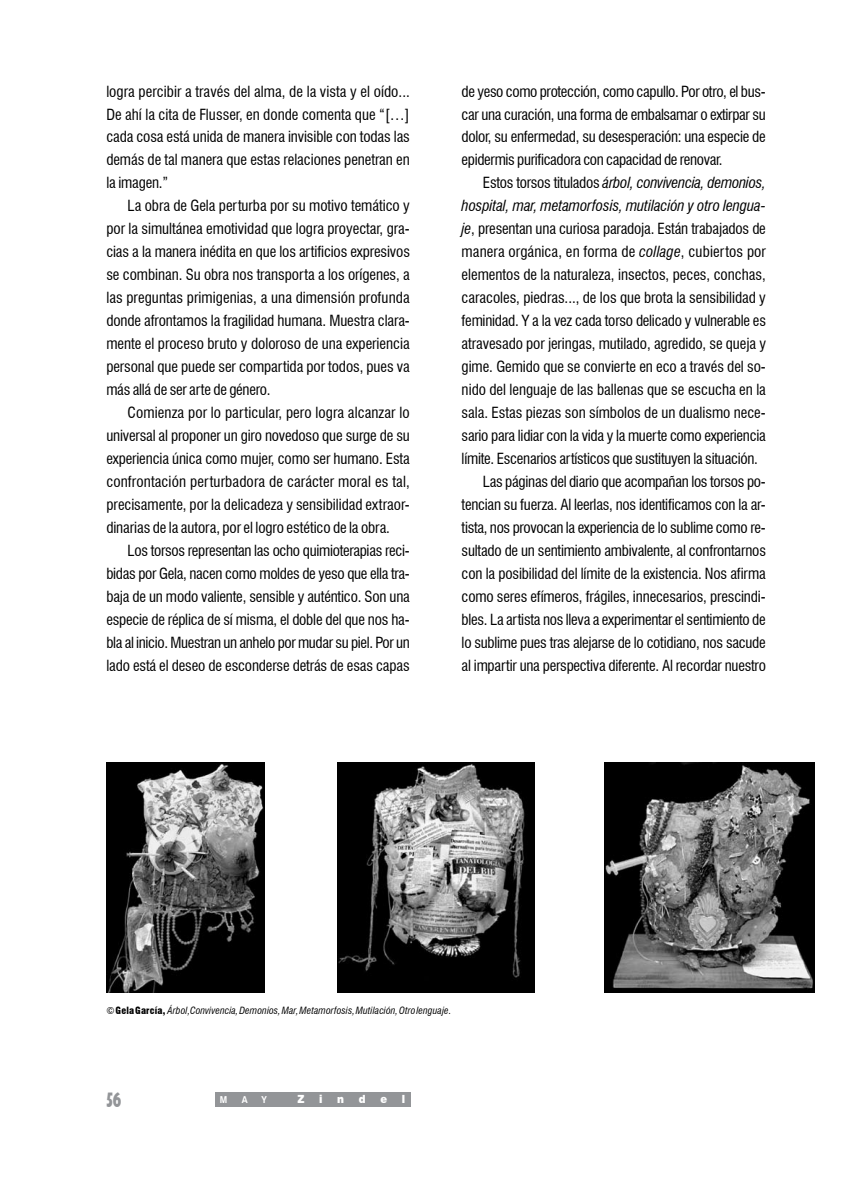
<style>
.page{position:relative;width:851px;height:1191px;background:#fff}
.page>*{position:absolute;margin:0;border:0;box-sizing:border-box;transform-origin:0 0}
.t1{font:700 condensed 21px "Humanist 521 BT Xtra";color:#939598;scale:.75 1}
.t2{font:condensed 15px/23px "Swiss 721 BT";letter-spacing:-.01em;color:#000;text-align:justify}
.t3{font:italic condensed 15px "Swiss 721 BT";letter-spacing:-.005em;color:#000}
.t4{font:900 11.25px "Swiss 721 BT";color:#fff;scale:.9 1}
.t5{font:italic condensed 9.75px "Swiss 721 BT";letter-spacing:.015em;color:#000}
.t6{font:9.6px "Swiss 721 BT Bold SC850";color:#fff;scale:.9 1}
.s1{font-style:normal}
.s2{font-style:italic}
.s3{font-weight:900;font-style:normal}
</style>
<div class="page">
<img style="left:337px;top:762px;width:197px;height:230px">
<img style="left:604px;top:762px;width:210px;height:230px">
<img style="left:106px;top:762px;width:158px;height:230px">
<div style="left:215px;top:1092px;width:195px;height:14px;background:#939598"></div>
<p class="t2" style="left:106px;top:80px;width:305px">logra percibir a través del alma, de la vista y el oído...<br>De ahí la cita de Flusser, en donde comenta que “[…] cada cosa está unida de manera invisible con todas las demás de tal manera que estas relaciones penetran en la imagen.”</p>
<p class="t2" style="left:106px;top:194px;width:305px;text-indent:21px">La obra de Gela perturba por su motivo temático y por la simultánea emotividad que logra proyectar, gra&shy;cias a la manera inédita en que los artificios expresivos se combinan. Su obra nos transporta a los orígenes, a las preguntas primigenias, a una dimensión profunda donde afrontamos la fragilidad humana. Muestra clara&shy;mente el proceso bruto y doloroso de una experiencia personal que puede ser compartida por todos, pues va más allá de ser arte de género.</p>
<p class="t2" style="left:106px;top:401px;width:305px;text-indent:21px">Comienza por lo particular, pero logra alcanzar lo universal al proponer un giro novedoso que surge de su experiencia única como mujer, como ser humano. Esta confrontación perturbadora de carácter moral es tal, precisamente, por la delicadeza y sensibilidad extraor&shy;dinarias de la autora, por el logro estético de la obra.</p>
<p class="t2" style="left:106px;top:539px;width:305px;text-indent:21px">Los torsos representan las ocho quimioterapias reci&shy;bidas por Gela, nacen como moldes de yeso que ella tra&shy;baja de un modo valiente, sensible y auténtico. Son una especie de réplica de sí misma, el doble del que nos ha&shy;bla al inicio. Muestran un anhelo por mudar su piel. Por un lado está el deseo de esconderse detrás de esas capas</p>
<p class="t2" style="left:461px;top:80px;width:305px">de yeso como protección, como capullo. Por otro, el bus&shy;car una curación, una forma de embalsamar o extirpar su dolor, su enfermedad, su desesperación: una especie de epidermis purificadora con capacidad de renovar.</p>
<p class="t3" style="left:483px;top:174px;width:284px"><span class="s1">Estos torsos titulados</span> árbol, convivencia, demonios,</p>
<p class="t3" style="left:461px;top:197px;width:305px">hospital, mar, metamorfosis, mutilación y otro lengua-</p>
<p class="t2" style="left:461px;top:217px;width:306px"><span class="s2">je</span>, presentan una curiosa paradoja. Están trabajados de</p>
<p class="t2" style="left:461px;top:240px;width:306px">manera orgánica, en forma de <span class="s2">collage</span>, cubiertos por</p>
<p class="t2" style="left:461px;top:263px;width:305px">elementos de la naturaleza, insectos, peces, conchas,</p>
<p class="t2" style="left:461px;top:286px;width:306px">caracoles, piedras..., de los que brota la sensibilidad y</p>
<p class="t2" style="left:461px;top:309px;width:306px">feminidad. Y a la vez cada torso delicado y vulnerable es</p>
<p class="t2" style="left:461px;top:332px;width:306px">atravesado por jeringas, mutilado, agredido, se queja y</p>
<p class="t2" style="left:461px;top:355px;width:305px">gime. Gemido que se convierte en eco a través del so-</p>
<p class="t2" style="left:461px;top:378px;width:306px">nido del lenguaje de las ballenas que se escucha en la</p>
<p class="t2" style="left:461px;top:401px;width:305px">sala. Estas piezas son símbolos de un dualismo nece-</p>
<p class="t2" style="left:461px;top:424px;width:305px">sario para lidiar con la vida y la muerte como experiencia</p>
<p class="t2" style="left:461px;top:447px;width:298px">límite. Escenarios artísticos que sustituyen la situación.</p>
<p class="t2" style="left:483px;top:470px;width:284px">Las páginas del diario que acompañan los torsos po-</p>
<p class="t2" style="left:461px;top:493px;width:306px">tencian su fuerza. Al leerlas, nos identificamos con la ar-</p>
<p class="t2" style="left:461px;top:516px;width:305px">tista, nos provocan la experiencia de lo sublime como re-</p>
<p class="t2" style="left:461px;top:539px;width:306px">sultado de un sentimiento ambivalente, al confrontarnos</p>
<p class="t2" style="left:461px;top:562px;width:305px">con la posibilidad del límite de la existencia. Nos afirma</p>
<p class="t2" style="left:461px;top:584px;width:306px">como seres efímeros, frágiles, innecesarios, prescindi-</p>
<p class="t2" style="left:461px;top:607px;width:305px">bles. La artista nos lleva a experimentar el sentimiento de</p>
<p class="t2" style="left:461px;top:630px;width:305px">lo sublime pues tras alejarse de lo cotidiano, nos sacude</p>
<p class="t2" style="left:461px;top:653px;width:306px">al impartir una perspectiva diferente. Al recordar nuestro</p>
<p class="t5" style="left:106px;top:1005px;width:346px"><span class="s1">©</span> <span class="s3">Gela García,</span> árbol,Convivencia, Demonios, Mar, Metamorfosis, Mutilación, Otro lenguaje<span class="s1">.</span></p>
<h1 class="t1" style="left:106px;top:1086px;width:22px">56</h1>
<p class="t6" style="left:220px;top:1094px;width:10px">m</p>
<p class="t6" style="left:242px;top:1094px;width:8px">a</p>
<p class="t6" style="left:261px;top:1094px;width:7px">y</p>
<p class="t4" style="left:297px;top:1092px;width:9px">Z</p>
<p class="t4" style="left:319px;top:1092px;width:5px">i</p>
<p class="t4" style="left:337px;top:1092px;width:9px">n</p>
<p class="t4" style="left:359px;top:1092px;width:9px">d</p>
<p class="t4" style="left:380px;top:1092px;width:9px">e</p>
<p class="t4" style="left:401px;top:1092px;width:5px">l</p>
</div>
